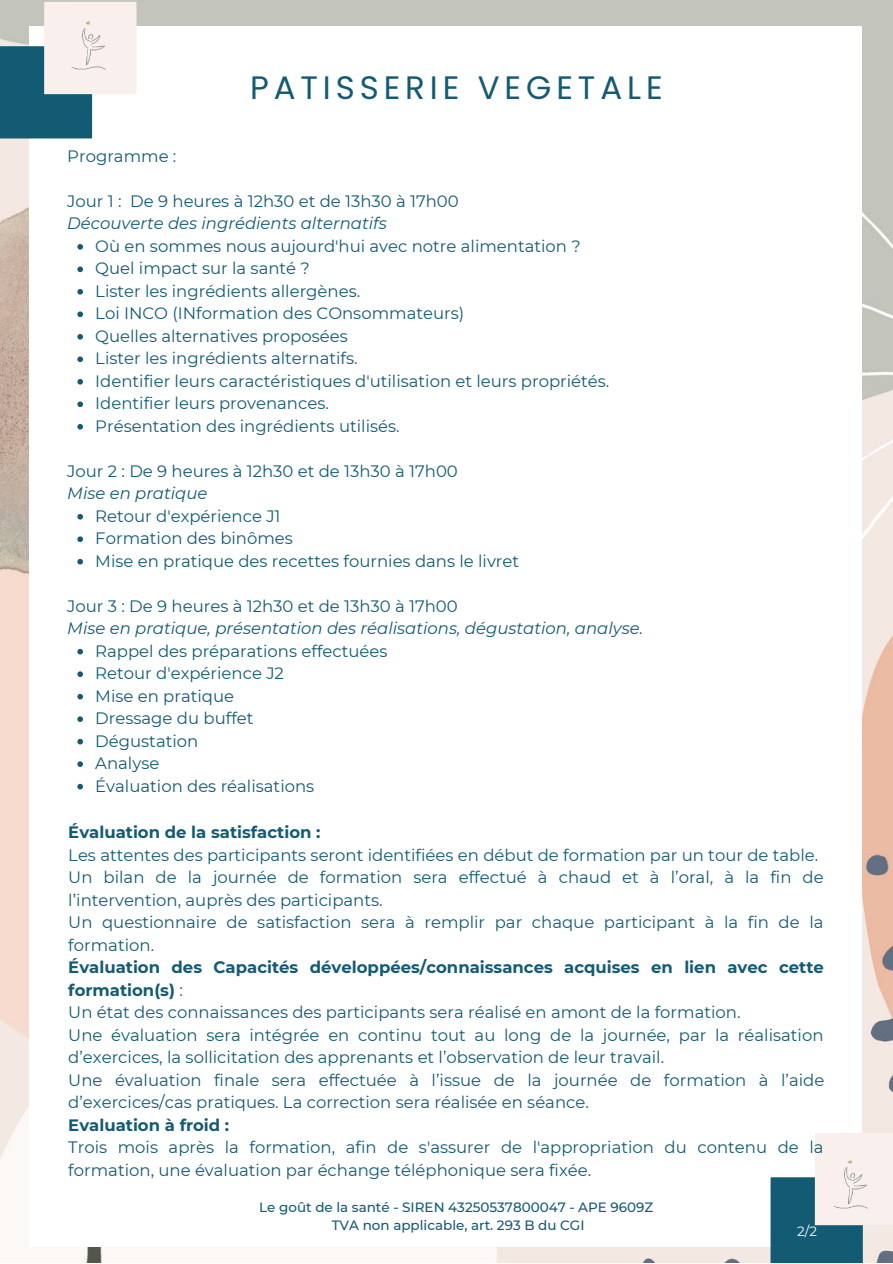
<style>
.page{position:relative;width:893px;height:1264px;background:#fff}
.page>*{position:absolute;margin:0;border:0;box-sizing:border-box;transform-origin:0 0}
.t1{font:32.4px "Poppins";letter-spacing:.15em;color:#135b73}
.t2{font:16.5px/22.5px "Montserrat";color:#135b73}
.t3{font:italic 16.5px "Montserrat";color:#135b73}
.t4{font:700 16.5px "Montserrat";color:#135b73}
.t5{font:500 13.5px/18px "Montserrat";color:#135b73;text-align:center}
.t6{font:13.5px "Montserrat";color:#fff}
.s1{font-weight:700}
</style>
<div class="page">
<img style="left:0;top:0;width:892px;height:1262px">
<div style="left:29px;top:27px;width:832px;height:1219px;background:#fff"></div>
<div style="left:0;top:46px;width:92px;height:92px;background:#135b73"></div>
<div style="left:44px;top:2px;width:92px;height:92px;background:#f9efed"></div>
<div style="left:770px;top:1177px;width:92px;height:85px;background:#135b73"></div>
<div style="left:814px;top:1132px;width:78px;height:93px;background:#f9efed"></div>
<img style="left:71px;top:21px;width:35px;height:49px">
<img style="left:833px;top:1160px;width:35px;height:49px">
<svg style="left:77px;top:244px;width:6px;height:6px"></svg>
<svg style="left:77px;top:266px;width:6px;height:6px"></svg>
<svg style="left:77px;top:289px;width:6px;height:5px"></svg>
<svg style="left:77px;top:311px;width:6px;height:6px"></svg>
<svg style="left:77px;top:334px;width:6px;height:5px"></svg>
<svg style="left:77px;top:356px;width:6px;height:6px"></svg>
<svg style="left:77px;top:379px;width:6px;height:5px"></svg>
<svg style="left:77px;top:401px;width:6px;height:6px"></svg>
<svg style="left:77px;top:424px;width:6px;height:5px"></svg>
<svg style="left:77px;top:514px;width:6px;height:5px"></svg>
<svg style="left:77px;top:536px;width:6px;height:6px"></svg>
<svg style="left:77px;top:559px;width:6px;height:5px"></svg>
<svg style="left:77px;top:649px;width:6px;height:5px"></svg>
<svg style="left:77px;top:671px;width:6px;height:6px"></svg>
<svg style="left:77px;top:694px;width:6px;height:5px"></svg>
<svg style="left:77px;top:716px;width:6px;height:6px"></svg>
<svg style="left:77px;top:738px;width:6px;height:6px"></svg>
<svg style="left:77px;top:761px;width:6px;height:6px"></svg>
<svg style="left:77px;top:783px;width:6px;height:6px"></svg>
<h1 class="t1" style="left:250px;top:69px;width:414px">PATISSERIE VEGETALE</h1>
<p class="t2" style="left:67px;top:144px;width:111px">Programme :</p>
<p class="t2" style="left:67px;top:189px;width:393px">Jour 1 : De 9 heures à 12h30 et de 13h30 à 17h00</p>
<p class="t3" style="left:67px;top:212px;width:321px">Découverte des ingrédients alternatifs</p>
<p class="t2" style="left:95px;top:234px;width:515px">Où en sommes nous aujourd'hui avec notre alimentation ?<br>Quel impact sur la santé ?<br>Lister les ingrédients allergènes.<br>Loi INCO (INformation des COnsommateurs)<br>Quelles alternatives proposées<br>Lister les ingrédients alternatifs.<br>Identifier leurs caractéristiques d'utilisation et leurs propriétés.<br>Identifier leurs provenances.<br>Présentation des ingrédients utilisés.</p>
<p class="t2" style="left:67px;top:459px;width:392px">Jour 2 : De 9 heures à 12h30 et de 13h30 à 17h00</p>
<p class="t3" style="left:67px;top:482px;width:142px">Mise en pratique</p>
<p class="t2" style="left:95px;top:504px;width:425px">Retour d'expérience J1<br>Formation des binômes<br>Mise en pratique des recettes fournies dans le livret</p>
<p class="t2" style="left:67px;top:594px;width:392px">Jour 3 : De 9 heures à 12h30 et de 13h30 à 17h00</p>
<p class="t3" style="left:67px;top:617px;width:577px">Mise en pratique, présentation des réalisations, dégustation, analyse.</p>
<p class="t2" style="left:95px;top:639px;width:294px">Rappel des préparations effectuées<br>Retour d'expérience J2<br>Mise en pratique<br>Dressage du buffet<br>Dégustation<br>Analyse<br>Évaluation des réalisations</p>
<p class="t4" style="left:68px;top:820px;width:254px">Évaluation de la satisfaction :</p>
<p class="t2" style="left:68px;top:843px;width:757px">Les attentes des participants seront identifiées en début de formation par un tour de table.<br>Un bilan de la journée de formation sera effectué à chaud et à l’oral, à la fin de l’intervention, auprès des participants.<br>Un questionnaire de satisfaction sera à remplir par chaque participant à la fin de la formation.</p>
<p class="t2" style="left:68px;top:955px;width:757px"><span class="s1">Évaluation des Capacités développées/connaissances acquises en lien avec cette formation(s)</span> :<br>Un état des connaissances des participants sera réalisé en amont de la formation.<br>Une évaluation sera intégrée en continu tout au long de la journée, par la réalisation d’exercices, la sollicitation des apprenants et l’observation de leur travail.<br>Une évaluation finale sera effectuée à l’issue de la journée de formation à l’aide d’exercices/cas pratiques. La correction sera réalisée en séance.</p>
<p class="t4" style="left:68px;top:1112px;width:162px">Evaluation à froid :</p>
<p class="t2" style="left:68px;top:1135px;width:756px">Trois mois après la formation, afin de s'assurer de l'appropriation du contenu de la formation, une évaluation par échange téléphonique sera fixée.</p>
<p class="t5" style="left:259px;top:1197px;width:395px">Le goût de la santé - SIREN 43250537800047 - APE 9609Z<br>TVA non applicable, art. 293 B du CGI</p>
<p class="t6" style="left:797px;top:1221px;width:21px">2/2</p>
</div>
